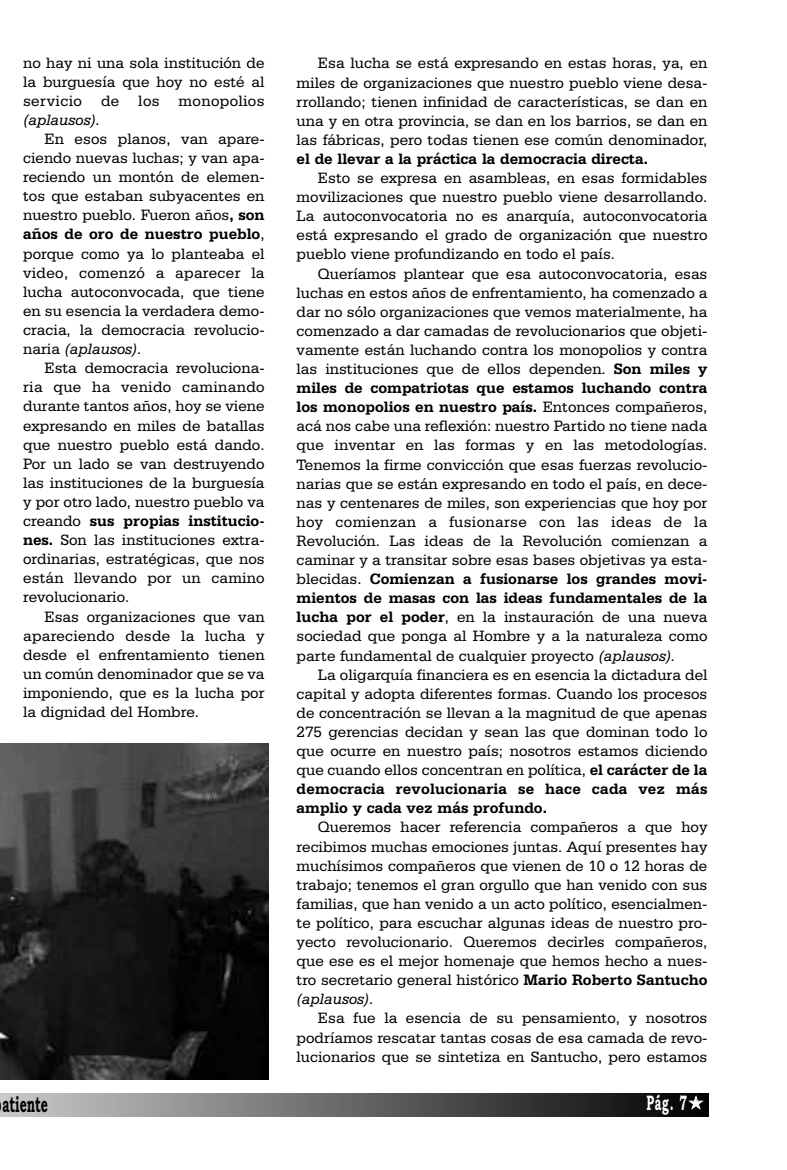
<style>
.page{position:relative;width:787px;height:1170px;background:#fff}
.page>*{position:absolute;margin:0;border:0;box-sizing:border-box;transform-origin:0 0}
.t1{font:700 22.5px "Bookman Old Style";color:#000;scale:.55 1}
.t2{font:700 21px "Bookman Old Style";color:#fff;scale:.55 1}
.t3{font:15.9px/19px "Serifa BT";color:#000;text-align:justify}
.t4{font:700 15.9px "Serifa BT";color:#000}
.t5{font:italic 15.9px "Serifa BT";color:#000}
.s1{font-weight:700}
.s2{font-style:italic}
</style>
<div class="page">
<div style="left:0;top:1093px;width:708px;height:23px;background:linear-gradient(to right,#cacaca,#010101)"></div>
<img style="left:0;top:743px;width:268px;height:336px">
<svg style="left:689px;top:1096px;width:13px;height:12px"></svg>
<p class="t3" style="left:23px;top:53px;width:243px">no hay ni una sola institución de la burguesía que hoy no esté al servicio de los monopolios</p>
<p class="t5" style="left:23px;top:110px;width:78px">(aplausos).</p>
<p class="t3" style="left:23px;top:129px;width:243px;text-indent:21px">En esos planos, van apare&shy;ciendo nuevas luchas; y van apa&shy;reciendo un montón de elemen&shy;tos que estaban subyacentes en nuestro pueblo. Fueron años<span class="s1">, son años de oro de nuestro pueblo</span>, porque como ya lo planteaba el video, comenzó a aparecer la lucha autoconvocada, que tiene en su esencia la verdadera demo&shy;cracia, la democracia revolucio&shy;naria <span class="s2">(aplausos).</span></p>
<p class="t3" style="left:23px;top:358px;width:243px;text-indent:21px">Esta democracia revoluciona&shy;ria que ha venido caminando durante tantos años, hoy se viene expresando en miles de batallas que nuestro pueblo está dando.<br>Por un lado se van destruyendo las instituciones de la burguesía y por otro lado, nuestro pueblo va creando <span class="s1">sus propias institucio&shy;nes.</span> Son las instituciones extra&shy;ordinarias, estratégicas, que nos están llevando por un camino revolucionario.</p>
<p class="t3" style="left:23px;top:606px;width:243px;text-indent:21px">Esas organizaciones que van apareciendo desde la lucha y desde el enfrentamiento tienen un común denominador que se va imponiendo, que es la lucha por la dignidad del Hombre.</p>
<p class="t3" style="left:297px;top:53px;width:412px;text-indent:21px">Esa lucha se está expresando en estas horas, ya, en miles de organizaciones que nuestro pueblo viene desa&shy;rrollando; tienen infinidad de características, se dan en una y en otra provincia, se dan en los barrios, se dan en las fábricas, pero todas tienen ese común denominador,</p>
<p class="t4" style="left:297px;top:149px;width:353px">el de llevar a la práctica la democracia directa.</p>
<p class="t3" style="left:297px;top:168px;width:412px;text-indent:21px">Esto se expresa en asambleas, en esas formidables movilizaciones que nuestro pueblo viene desarrollando.<br>La autoconvocatoria no es anarquía, autoconvocatoria está expresando el grado de organización que nuestro pueblo viene profundizando en todo el país.</p>
<p class="t3" style="left:297px;top:263px;width:412px;text-indent:21px">Queríamos plantear que esa autoconvocatoria, esas luchas en estos años de enfrentamiento, ha comenzado a dar no sólo organizaciones que vemos materialmente, ha comenzado a dar camadas de revolucionarios que objeti&shy;vamente están luchando contra los monopolios y contra las instituciones que de ellos dependen. <span class="s1">Son miles y miles de compatriotas que estamos luchando contra los monopolios en nuestro país.</span> Entonces compañeros, acá nos cabe una reflexión: nuestro Partido no tiene nada que inventar en las formas y en las metodologías.<br>Tenemos la firme convicción que esas fuerzas revolucio&shy;narias que se están expresando en todo el país, en dece&shy;nas y centenares de miles, son experiencias que hoy por hoy comienzan a fusionarse con las ideas de la Revolución. Las ideas de la Revolución comienzan a caminar y a transitar sobre esas bases objetivas ya esta&shy;blecidas. <span class="s1">Comienzan a fusionarse los grandes movi&shy;mientos de masas con las ideas fundamentales de la lucha por el poder</span>, en la instauración de una nueva sociedad que ponga al Hombre y a la naturaleza como parte fundamental de cualquier proyecto <span class="s2">(aplausos).</span></p>
<p class="t3" style="left:297px;top:664px;width:412px;text-indent:21px">La oligarquía financiera es en esencia la dictadura del capital y adopta diferentes formas. Cuando los procesos de concentración se llevan a la magnitud de que apenas 275 gerencias decidan y sean las que dominan todo lo que ocurre en nuestro país; nosotros estamos diciendo que cuando ellos concentran en política, <span class="s1">el carácter de la democracia revolucionaria se hace cada vez más amplio y cada vez más profundo.</span></p>
<p class="t3" style="left:297px;top:817px;width:412px;text-indent:21px">Queremos hacer referencia compañeros a que hoy recibimos muchas emociones juntas. Aquí presentes hay muchísimos compañeros que vienen de 10 o 12 horas de trabajo; tenemos el gran orgullo que han venido con sus familias, que han venido a un acto político, esencialmen&shy;te político, para escuchar algunas ideas de nuestro pro&shy;yecto revolucionario. Queremos decirles compañeros, que ese es el mejor homenaje que hemos hecho a nues&shy;tro secretario general histórico <span class="s1">Mario Roberto Santucho </span><span class="s2">(aplausos).</span></p>
<p class="t3" style="left:297px;top:1008px;width:412px;text-indent:21px">Esa fue la esencia de su pensamiento, y nosotros podríamos rescatar tantas cosas de esa camada de revo&shy;lucionarios que se sintetiza en Santucho, pero estamos</p>
<h1 class="t1" style="left:2px;top:1090px;width:85px">atiente</h1>
<h2 class="t2" style="left:646px;top:1090px;width:76px">Pág. 7</h2>
</div>
